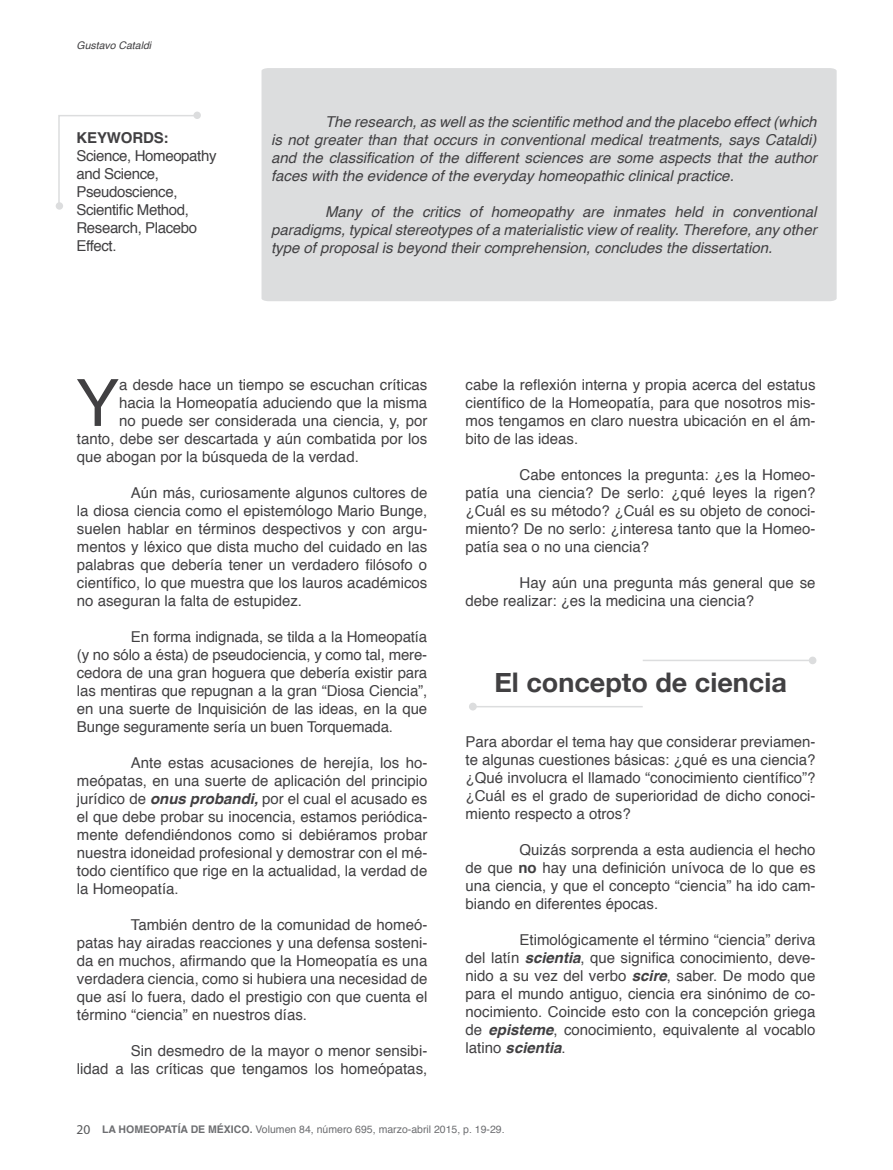
<style>
.page{position:relative;width:893px;height:1170px;background:#fff}
.page>*{position:absolute;margin:0;border:0;box-sizing:border-box;transform-origin:0 0}
.t1{font:65.25px "Helvetica";color:#414042}
.t2{font:700 27px "Helvetica Neue";color:#414042}
.t3{font:15px/18px "Helvetica";color:#414042;text-align:justify}
.t4{font:italic 15px/18px "Helvetica";color:#414042;text-align:justify}
.t5{font:15px/18px "Helvetica";letter-spacing:-.025em;color:#414042}
.t6{font:700 15px "Helvetica";letter-spacing:-.01em;color:#414042}
.t7{font:10.5px "Helvetica";color:#6d6e71}
.t8{font:italic 10.5px "Helvetica";color:#414042}
.s1{font-weight:700;font-style:italic}
.s2{font-weight:700}
.s3{font-family:"Myriad Pro";font-size:13.5px;color:#58595b}
</style>
<div class="page">
<div style="left:261px;top:68px;width:576px;height:233px;background:#dcddde"></div>
<div style="left:469px;top:702px;width:8px;height:8px;background:#dcddde;border-radius:50%"></div>
<hr style="left:473px;top:706px;width:170px;height:1px;background:#dcddde">
<div style="left:809px;top:656px;width:7px;height:8px;background:#dcddde;border-radius:50%"></div>
<hr style="left:643px;top:659px;width:170px;height:2px;background:#dcddde">
<div style="left:193px;top:112px;width:8px;height:7px;background:#dcddde;border-radius:50%"></div>
<svg style="left:58px;top:114px;width:138px;height:88px"></svg>
<div style="left:56px;top:202px;width:7px;height:8px;background:#dcddde;border-radius:50%"></div>
<p class="t8" style="left:77px;top:37px;width:76px">Gustavo Cataldi</p>
<p class="t6" style="left:77px;top:126px;width:94px">KEYWORDS:</p>
<p class="t5" style="left:77px;top:147px;width:141px">Science, Homeopathy and Science,<br>Pseudoscience,<br>Scientific Method,<br>Research, Placebo<br>Effect.</p>
<p class="t4" style="left:271px;top:113px;width:547px;text-indent:54px">The research, as well as the scientific method and the placebo effect (which is not greater than that occurs in conventional medical treatments, says Cataldi) and the classification of the different sciences are some aspects that the author faces with the evidence of the everyday homeopathic clinical practice.</p>
<p class="t4" style="left:271px;top:203px;width:547px;text-indent:54px">Many of the critics of homeopathy are inmates held in conventional paradigms, typical stereotypes of a materialistic view of reality. Therefore, any other type of proposal is beyond their comprehension, concludes the dissertation.</p>
<h1 class="t1" style="left:76px;top:352px;width:45px">Y</h1>
<p class="t3" style="left:119px;top:376px;width:310px">a desde hace un tiempo se escuchan críticas</p>
<p class="t3" style="left:119px;top:394px;width:310px">hacia la Homeopatía aduciendo que la misma</p>
<p class="t3" style="left:119px;top:412px;width:310px">no puede ser considerada una ciencia, y, por</p>
<p class="t3" style="left:77px;top:430px;width:352px">tanto, debe ser descartada y aún combatida por los</p>
<p class="t3" style="left:77px;top:448px;width:283px">que abogan por la búsqueda de la verdad.</p>
<p class="t3" style="left:77px;top:484px;width:352px;text-indent:54px">Aún más, curiosamente algunos cultores de la diosa ciencia como el epistemólogo Mario Bunge, suelen hablar en términos despectivos y con argu&shy;mentos y léxico que dista mucho del cuidado en las palabras que debería tener un verdadero filósofo o científico, lo que muestra que los lauros académicos no aseguran la falta de estupidez.</p>
<p class="t3" style="left:77px;top:628px;width:352px;text-indent:54px">En forma indignada, se tilda a la Homeopatía (y no sólo a ésta) de pseudociencia, y como tal, mere&shy;cedora de una gran hoguera que debería existir para las mentiras que repugnan a la gran “Diosa Ciencia”, en una suerte de Inquisición de las ideas, en la que Bunge seguramente sería un buen Torquemada.</p>
<p class="t3" style="left:77px;top:754px;width:352px;text-indent:54px">Ante estas acusaciones de herejía, los ho&shy;meópatas, en una suerte de aplicación del principio jurídico de <span class="s1">onus probandi,</span> por el cual el acusado es el que debe probar su inocencia, estamos periódica&shy;mente defendiéndonos como si debiéramos probar nuestra idoneidad profesional y demostrar con el mé&shy;todo científico que rige en la actualidad, la verdad de la Homeopatía.</p>
<p class="t3" style="left:77px;top:916px;width:352px;text-indent:54px">También dentro de la comunidad de homeó&shy;patas hay airadas reacciones y una defensa sosteni&shy;da en muchos, afirmando que la Homeopatía es una verdadera ciencia, como si hubiera una necesidad de que así lo fuera, dado el prestigio con que cuenta el término “ciencia” en nuestros días.</p>
<p class="t3" style="left:77px;top:1042px;width:352px;text-align:right">Sin desmedro de la mayor o menor sensibi-<br>lidad a las críticas que tengamos los homeópatas,</p>
<p class="t3" style="left:466px;top:376px;width:351px">cabe la reflexión interna y propia acerca del estatus científico de la Homeopatía, para que nosotros mis&shy;mos tengamos en claro nuestra ubicación en el ám&shy;bito de las ideas.</p>
<p class="t3" style="left:466px;top:466px;width:351px;text-indent:54px">Cabe entonces la pregunta: ¿es la Homeo&shy;patía una ciencia? De serlo: ¿qué leyes la rigen? ¿Cuál es su método? ¿Cuál es su objeto de conoci&shy;miento? De no serlo: ¿interesa tanto que la Homeo&shy;patía sea o no una ciencia?</p>
<p class="t3" style="left:466px;top:574px;width:351px;text-indent:54px">Hay aún una pregunta más general que se debe realizar: ¿es la medicina una ciencia?</p>
<h2 class="t2" style="left:494px;top:661px;width:294px">El concepto de ciencia</h2>
<p class="t3" style="left:466px;top:732px;width:351px">Para abordar el tema hay que considerar previamen&shy;te algunas cuestiones básicas: ¿qué es una ciencia? ¿Qué involucra el llamado “conocimiento científico”? ¿Cuál es el grado de superioridad de dicho conoci&shy;miento respecto a otros?</p>
<p class="t3" style="left:466px;top:840px;width:351px;text-indent:54px">Quizás sorprenda a esta audiencia el hecho de que <span class="s2">no</span> hay una definición unívoca de lo que es una ciencia, y que el concepto “ciencia” ha ido cam&shy;biando en diferentes épocas.</p>
<p class="t3" style="left:466px;top:930px;width:351px;text-indent:54px">Etimológicamente el término “ciencia” deriva del latín <span class="s1">scientia</span>, que significa conocimiento, deve&shy;nido a su vez del verbo <span class="s1">scire</span>, saber. De modo que para el mundo antiguo, ciencia era sinónimo de co&shy;nocimiento. Coincide esto con la concepción griega de <span class="s1">episteme</span>, conocimiento, equivalente al vocablo latino <span class="s1">scientia</span>.</p>
<p class="t7" style="left:76px;top:1120px;width:430px"><span class="s3">20</span> <span class="s2">LA HOMEOPATÍA DE MÉXICO.</span> Volumen 84, número 695, marzo-abril 2015, p. 19-29.</p>
</div>
